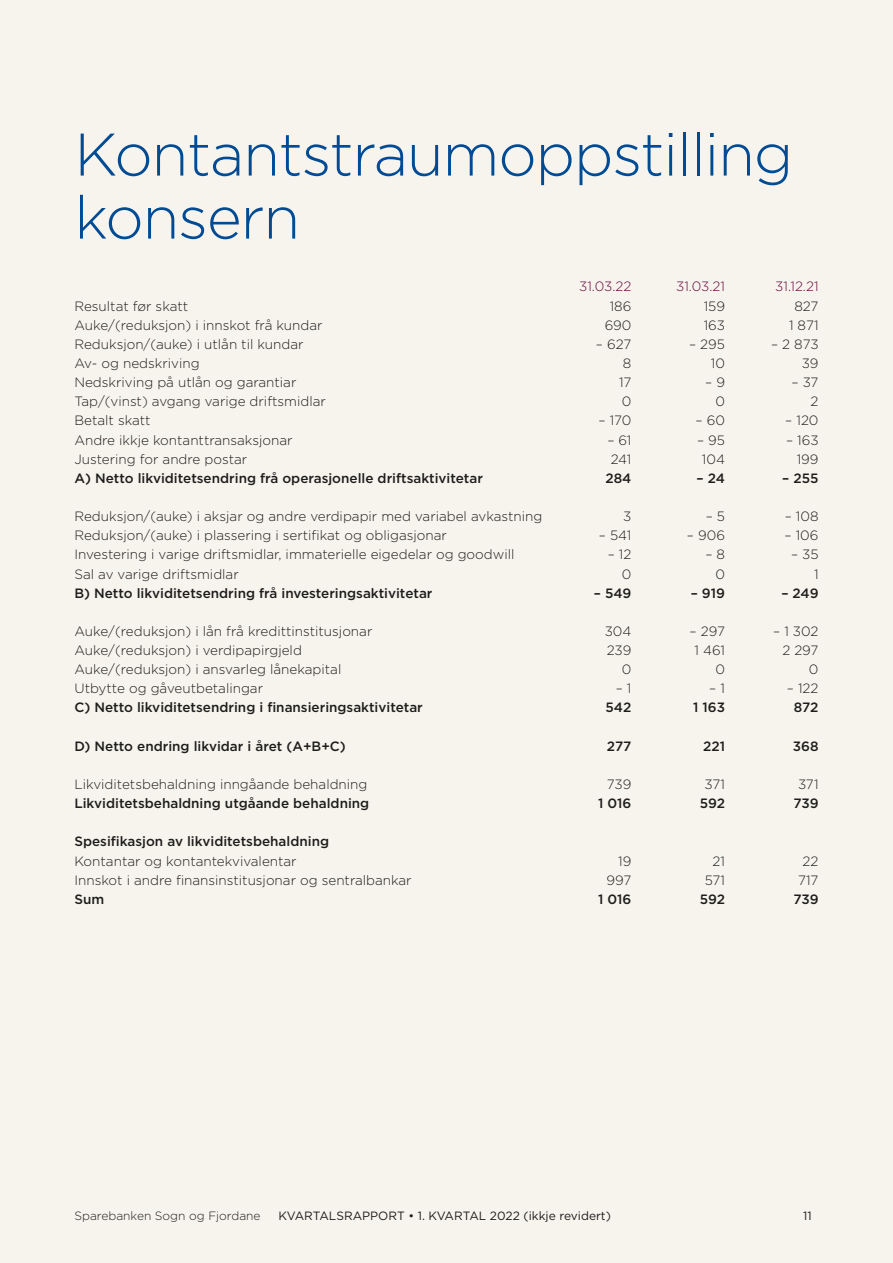
<style>
.page{position:relative;width:893px;height:1263px;background:#f7f4ee}
.page>*{position:absolute;margin:0;border:0;box-sizing:border-box;transform-origin:0 0}
.t1{font:300 60px "Gotham";letter-spacing:-.02em;color:#004b94}
.t2{font:300 13.5px "Gotham";color:#1d1d1b}
.t3{font:500 13.5px "Gotham";color:#1d1d1b}
.t4{font:300 13.5px "Gotham";color:#660539}
.t5{font:12px "Gotham";color:#1d1d1b}
.t6{font:300 12px "Gotham";color:#1d1d1b}
</style>
<div class="page">
<p class="t1" style="left:74px;top:116px;width:720px">Kontantstraumoppstilling</p>
<p class="t1" style="left:74px;top:179px;width:227px">konsern</p>
<p class="t4" style="left:579px;top:278px;width:54px">31.03.22</p>
<p class="t4" style="left:676px;top:278px;width:50px">31.03.21</p>
<p class="t4" style="left:775px;top:278px;width:45px">31.12.21</p>
<p class="t2" style="left:74px;top:297px;width:115px">Resultat før skatt</p>
<p class="t2" style="left:610px;top:297px;width:23px">186</p>
<p class="t2" style="left:704px;top:297px;width:23px">159</p>
<p class="t2" style="left:794px;top:297px;width:26px">827</p>
<p class="t2" style="left:74px;top:316px;width:250px">Auke/(reduksjon) i innskot frå kundar</p>
<p class="t2" style="left:605px;top:316px;width:28px">690</p>
<p class="t2" style="left:704px;top:316px;width:23px">163</p>
<p class="t2" style="left:789px;top:316px;width:31px">1 871</p>
<p class="t2" style="left:74px;top:336px;width:231px">Reduksjon/(auke) i utlån til kundar</p>
<p class="t2" style="left:596px;top:336px;width:37px">– 627</p>
<p class="t2" style="left:689px;top:336px;width:37px">– 295</p>
<p class="t2" style="left:771px;top:336px;width:49px">– 2 873</p>
<p class="t2" style="left:74px;top:355px;width:127px">Av- og nedskriving</p>
<p class="t2" style="left:623px;top:355px;width:10px">8</p>
<p class="t2" style="left:711px;top:355px;width:16px">10</p>
<p class="t2" style="left:802px;top:355px;width:18px">39</p>
<p class="t2" style="left:74px;top:374px;width:224px">Nedskriving på utlån og garantiar</p>
<p class="t2" style="left:619px;top:374px;width:14px">17</p>
<p class="t2" style="left:705px;top:374px;width:21px">– 9</p>
<p class="t2" style="left:792px;top:374px;width:28px">– 37</p>
<p class="t2" style="left:74px;top:393px;width:253px">Tap/(vinst) avgang varige driftsmidlar</p>
<p class="t2" style="left:622px;top:393px;width:11px">0</p>
<p class="t2" style="left:715px;top:393px;width:11px">0</p>
<p class="t2" style="left:811px;top:393px;width:9px">2</p>
<p class="t2" style="left:74px;top:412px;width:78px">Betalt skatt</p>
<p class="t2" style="left:598px;top:412px;width:34px">– 170</p>
<p class="t2" style="left:696px;top:412px;width:31px">– 60</p>
<p class="t2" style="left:785px;top:412px;width:35px">– 120</p>
<p class="t2" style="left:74px;top:431px;width:220px">Andre ikkje kontanttransaksjonar</p>
<p class="t2" style="left:607px;top:431px;width:26px">– 61</p>
<p class="t2" style="left:697px;top:431px;width:29px">– 95</p>
<p class="t2" style="left:786px;top:431px;width:34px">– 163</p>
<p class="t2" style="left:74px;top:450px;width:174px">Justering for andre postar</p>
<p class="t2" style="left:611px;top:450px;width:22px">241</p>
<p class="t2" style="left:702px;top:450px;width:25px">104</p>
<p class="t2" style="left:797px;top:450px;width:23px">199</p>
<p class="t3" style="left:74px;top:469px;width:410px">A) Netto likviditetsendring frå operasjonelle driftsaktivitetar</p>
<p class="t3" style="left:605px;top:469px;width:27px">284</p>
<p class="t3" style="left:697px;top:469px;width:30px">– 24</p>
<p class="t3" style="left:782px;top:469px;width:38px">– 255</p>
<p class="t2" style="left:74px;top:508px;width:469px">Reduksjon/(auke) i aksjar og andre verdipapir med variabel avkastning</p>
<p class="t2" style="left:623px;top:508px;width:10px">3</p>
<p class="t2" style="left:706px;top:508px;width:21px">– 5</p>
<p class="t2" style="left:785px;top:508px;width:35px">– 108</p>
<p class="t2" style="left:74px;top:527px;width:374px">Reduksjon/(auke) i plassering i sertifikat og obligasjonar</p>
<p class="t2" style="left:599px;top:527px;width:34px">– 541</p>
<p class="t2" style="left:687px;top:527px;width:40px">– 906</p>
<p class="t2" style="left:785px;top:527px;width:35px">– 106</p>
<p class="t2" style="left:74px;top:546px;width:442px">Investering i varige driftsmidlar, immaterielle eigedelar og goodwill</p>
<p class="t2" style="left:608px;top:546px;width:25px">– 12</p>
<p class="t2" style="left:705px;top:546px;width:21px">– 8</p>
<p class="t2" style="left:791px;top:546px;width:29px">– 35</p>
<p class="t2" style="left:74px;top:565px;width:166px">Sal av varige driftsmidlar</p>
<p class="t2" style="left:622px;top:565px;width:11px">0</p>
<p class="t2" style="left:715px;top:565px;width:11px">0</p>
<p class="t2" style="left:814px;top:565px;width:6px">1</p>
<p class="t3" style="left:74px;top:584px;width:360px">B) Netto likviditetsendring frå investeringsaktivitetar</p>
<p class="t3" style="left:594px;top:584px;width:39px">– 549</p>
<p class="t3" style="left:691px;top:584px;width:36px">– 919</p>
<p class="t3" style="left:781px;top:584px;width:39px">– 249</p>
<p class="t2" style="left:74px;top:623px;width:299px">Auke/(reduksjon) i lån frå kredittinstitusjonar</p>
<p class="t2" style="left:605px;top:623px;width:28px">304</p>
<p class="t2" style="left:690px;top:623px;width:37px">– 297</p>
<p class="t2" style="left:773px;top:623px;width:47px">– 1 302</p>
<p class="t2" style="left:74px;top:642px;width:229px">Auke/(reduksjon) i verdipapirgjeld</p>
<p class="t2" style="left:607px;top:642px;width:26px">239</p>
<p class="t2" style="left:695px;top:642px;width:32px">1 461</p>
<p class="t2" style="left:782px;top:642px;width:38px">2 297</p>
<p class="t2" style="left:74px;top:661px;width:268px">Auke/(reduksjon) i ansvarleg lånekapital</p>
<p class="t2" style="left:622px;top:661px;width:11px">0</p>
<p class="t2" style="left:715px;top:661px;width:11px">0</p>
<p class="t2" style="left:809px;top:661px;width:11px">0</p>
<p class="t2" style="left:74px;top:680px;width:190px">Utbytte og gåveutbetalingar</p>
<p class="t2" style="left:616px;top:680px;width:17px">– 1</p>
<p class="t2" style="left:709px;top:680px;width:17px">– 1</p>
<p class="t2" style="left:787px;top:680px;width:33px">– 122</p>
<p class="t3" style="left:74px;top:699px;width:350px">C) Netto likviditetsendring i finansieringsaktivitetar</p>
<p class="t3" style="left:606px;top:699px;width:27px">542</p>
<p class="t3" style="left:693px;top:699px;width:33px">1 163</p>
<p class="t3" style="left:794px;top:699px;width:26px">872</p>
<p class="t3" style="left:74px;top:737px;width:273px">D) Netto endring likvidar i året (A+B+C)</p>
<p class="t3" style="left:607px;top:737px;width:26px">277</p>
<p class="t3" style="left:703px;top:737px;width:23px">221</p>
<p class="t3" style="left:793px;top:737px;width:27px">368</p>
<p class="t2" style="left:74px;top:776px;width:295px">Likviditetsbehaldning inngåande behaldning</p>
<p class="t2" style="left:607px;top:776px;width:26px">739</p>
<p class="t2" style="left:704px;top:776px;width:22px">371</p>
<p class="t2" style="left:798px;top:776px;width:22px">371</p>
<p class="t3" style="left:74px;top:794px;width:296px">Likviditetsbehaldning utgåande behaldning</p>
<p class="t3" style="left:598px;top:794px;width:35px">1 016</p>
<p class="t3" style="left:700px;top:794px;width:27px">592</p>
<p class="t3" style="left:793px;top:794px;width:27px">739</p>
<p class="t3" style="left:74px;top:833px;width:256px">Spesifikasjon av likviditetsbehaldning</p>
<p class="t2" style="left:74px;top:852px;width:224px">Kontantar og kontantekvivalentar</p>
<p class="t2" style="left:618px;top:852px;width:15px">19</p>
<p class="t2" style="left:712px;top:852px;width:14px">21</p>
<p class="t2" style="left:803px;top:852px;width:17px">22</p>
<p class="t2" style="left:74px;top:871px;width:339px">Innskot i andre finansinstitusjonar og sentralbankar</p>
<p class="t2" style="left:606px;top:871px;width:26px">997</p>
<p class="t2" style="left:705px;top:871px;width:22px">571</p>
<p class="t2" style="left:798px;top:871px;width:22px">717</p>
<p class="t3" style="left:74px;top:890px;width:31px">Sum</p>
<p class="t3" style="left:598px;top:890px;width:35px">1 016</p>
<p class="t3" style="left:700px;top:890px;width:27px">592</p>
<p class="t3" style="left:793px;top:890px;width:27px">739</p>
<p class="t6" style="left:74px;top:1208px;width:188px">Sparebanken Sogn og Fjordane</p>
<p class="t5" style="left:279px;top:1208px;width:334px">KVARTALSRAPPORT • 1. KVARTAL 2022 (ikkje revidert)</p>
<p class="t5" style="left:803px;top:1208px;width:10px">11</p>
</div>
